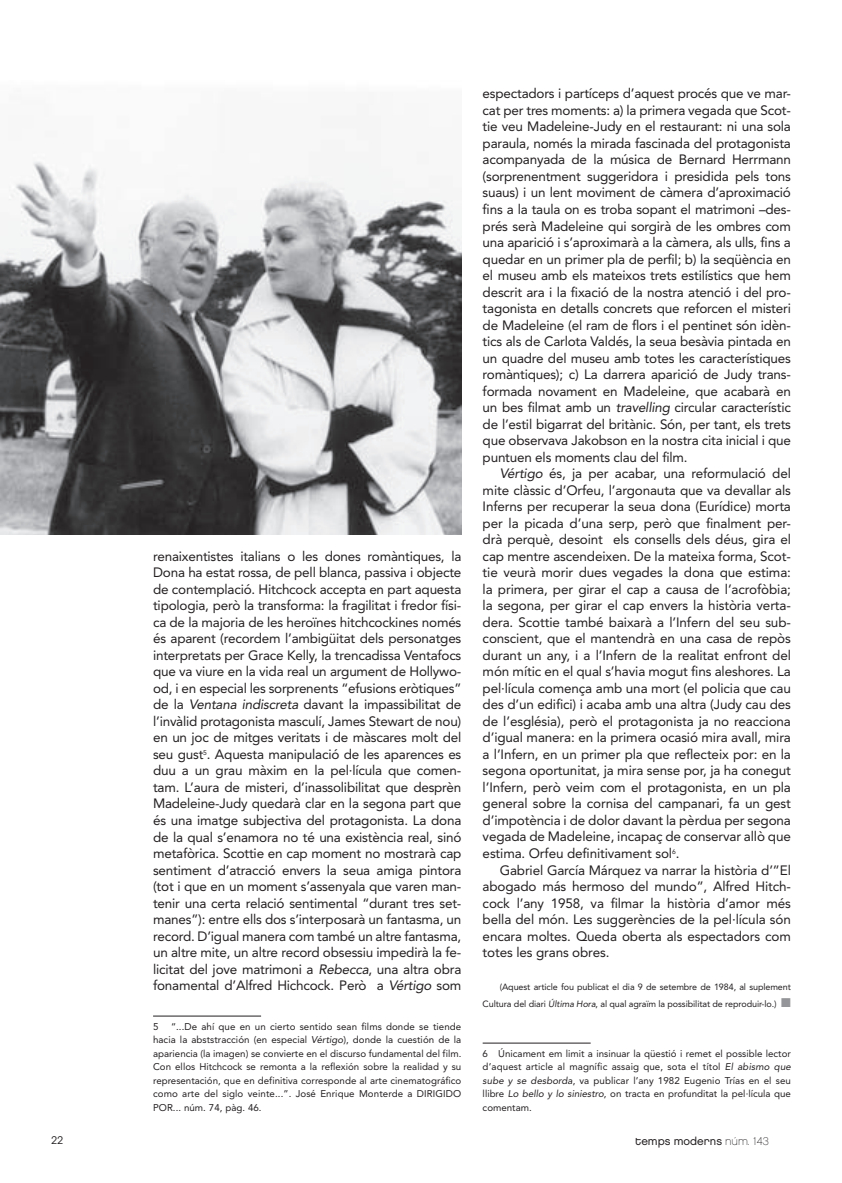
<style>
.page{position:relative;width:842px;height:1183px;background:#fff}
.page>*{position:absolute;margin:0;border:0;box-sizing:border-box;transform-origin:0 0}
.t1{font:13.5px/16.5px "Avenir LT Std";letter-spacing:-.015em;color:#231f20;text-align:justify}
.t2{font:11.25px "Chalet London Nineteen Eighty";color:#231f20}
.t3{font:10.5px "ITC Avant Garde Std";color:#231f20}
.t4{font:9.75px/13.5px "Avenir LT Std";color:#231f20;text-align:justify}
.t5{font:9px/16.5px "Avenir LT Std";letter-spacing:-.01em;color:#231f20;text-align:right}
.s1{font-style:italic}
.s2{color:#939598}
.s3{font-family:"Chalet Paris Nineteen Eighty"}
</style>
<div class="page">
<hr style="left:153px;top:1015px;width:108px;height:1px;background:#231f20">
<hr style="left:483px;top:1042px;width:108px;height:1px;background:#231f20">
<img style="left:0;top:161px;width:461px;height:373px">
<p class="t1" style="left:153px;top:548px;width:310px">renaixentistes italians o les dones romàntiques, la Dona ha estat rossa, de pell blanca, passiva i objecte de contemplació. Hitchcock accepta en part aquesta tipologia, però la transforma: la fragilitat i fredor físi&shy;ca de la majoria de les heroïnes hitchcockines només és aparent (recordem l’ambigüitat dels personatges interpretats per Grace Kelly, la trencadissa Ventafocs que va viure en la vida real un argument de Hollywo&shy;od, i en especial les sorprenents “efusions eròtiques” de la <span class="s1">Ventana indiscreta</span> davant la impassibilitat de l’invàlid protagonista masculí, James Stewart de nou) en un joc de mitges veritats i de màscares molt del seu gust<sup>5</sup>. Aquesta manipulació de les aparences es duu a un grau màxim en la pel·lícula que comen&shy;tam. L’aura de misteri, d’inassolibilitat que desprèn Madeleine-Judy quedarà clar en la segona part que és una imatge subjectiva del protagonista. La dona de la qual s’enamora no té una existència real, sinó metafòrica. Scottie en cap moment no mostrarà cap sentiment d’atracció envers la seua amiga pintora (tot i que en un moment s’assenyala que varen man&shy;tenir una certa relació sentimental “durant tres set&shy;manes”): entre ells dos s’interposarà un fantasma, un record. D’igual manera com també un altre fantasma, un altre mite, un altre record obsessiu impedirà la fe&shy;licitat del jove matrimoni a <span class="s1">Rebecca</span>, una altra obra fonamental d’Alfred Hichcock. Però a <span class="s1">Vértigo</span> som</p>
<p class="t4" style="left:153px;top:1019px;width:7px">5</p>
<p class="t4" style="left:153px;top:1019px;width:310px;text-indent:18px">“...De ahí que en un cierto sentido sean films donde se tiende hacia la abststracción (en especial <span class="s1">Vértigo</span>), donde la cuestión de la apariencia (la imagen) se convierte en el discurso fundamental del film.<br>Con ellos Hitchcock se remonta a la reflexión sobre la realidad y su representación, que en definitiva corresponde al arte cinematográfico como arte del siglo veinte...”. José Enrique Monterde a DIRIGIDO POR... núm. 74, pàg. 46.</p>
<p class="t1" style="left:483px;top:86px;width:310px">espectadors i partíceps d’aquest procés que ve mar&shy;cat per tres moments: a) la primera vegada que Scot&shy;tie veu Madeleine-Judy en el restaurant: ni una sola paraula, només la mirada fascinada del protagonista acompanyada de la música de Bernard Herrmann (sorprenentment suggeridora i presidida pels tons suaus) i un lent moviment de càmera d’aproximació fins a la taula on es troba sopant el matrimoni –des&shy;prés serà Madeleine qui sorgirà de les ombres com una aparició i s’aproximarà a la càmera, als ulls, fins a quedar en un primer pla de perfil; b) la seqüència en el museu amb els mateixos trets estilístics que hem descrit ara i la fixació de la nostra atenció i del pro&shy;tagonista en detalls concrets que reforcen el misteri de Madeleine (el ram de flors i el pentinet són idèn&shy;tics als de Carlota Valdés, la seua besàvia pintada en un quadre del museu amb totes les característiques romàntiques); c) La darrera aparició de Judy trans&shy;formada novament en Madeleine, que acabarà en un bes filmat amb un <span class="s1">travelling</span> circular característic de l’estil bigarrat del britànic. Són, per tant, els trets que observava Jakobson en la nostra cita inicial i que puntuen els moments clau del film.</p>
<p class="t1" style="left:483px;top:466px;width:310px;text-indent:17px"><span class="s1">Vértigo</span> és, ja per acabar, una reformulació del mite clàssic d’Orfeu, l’argonauta que va devallar als Inferns per recuperar la seua dona (Eurídice) morta per la picada d’una serp, però que finalment per&shy;drà perquè, desoint els consells dels déus, gira el cap mentre ascendeixen. De la mateixa forma, Scot&shy;tie veurà morir dues vegades la dona que estima: la primera, per girar el cap a causa de l’acrofòbia; la segona, per girar el cap envers la història verta&shy;dera. Scottie també baixarà a l’Infern del seu sub&shy;conscient, que el mantendrà en una casa de repòs durant un any, i a l’Infern de la realitat enfront del món mític en el qual s’havia mogut fins aleshores. La pel·lícula comença amb una mort (el policia que cau des d’un edifici) i acaba amb una altra (Judy cau des de l’església), però el protagonista ja no reacciona d’igual manera: en la primera ocasió mira avall, mira a l’Infern, en un primer pla que reflecteix por: en la segona oportunitat, ja mira sense por, ja ha conegut l’Infern, però veim com el protagonista, en un pla general sobre la cornisa del campanari, fa un gest d’impotència i de dolor davant la pèrdua per segona vegada de Madeleine, incapaç de conservar allò que estima. Orfeu definitivament sol<sup>6</sup>.</p>
<p class="t1" style="left:483px;top:862px;width:310px;text-indent:17px">Gabriel García Márquez va narrar la història d’”El abogado más hermoso del mundo”, Alfred Hitch&shy;cock l’any 1958, va filmar la història d’amor més bella del món. Les suggerències de la pel·lícula són encara moltes. Queda oberta als espectadors com totes les grans obres.</p>
<p class="t5" style="left:483px;top:979px;width:310px">(Aquest article fou publicat el dia 9 de setembre de 1984, al suplement<br>Cultura del diari <span class="s1">Última Hora</span>, al qual agraïm la possibilitat de reproduir-lo.) <span class="s2">■</span></p>
<p class="t4" style="left:483px;top:1046px;width:310px">6 Únicament em limit a insinuar la qüestió i remet el possible lector d’aquest article al magnífic assaig que, sota el títol <span class="s1">El abismo que sube y se desborda</span>, va publicar l’any 1982 Eugenio Trías en el seu llibre <span class="s1">Lo bello y lo siniestro</span>, on tracta en profunditat la pel·lícula que comentam.</p>
<p class="t3" style="left:51px;top:1135px;width:14px">22</p>
<p class="t2" style="left:635px;top:1136px;width:135px">temps moderns <span class="s3">núm. 143</span></p>
</div>
